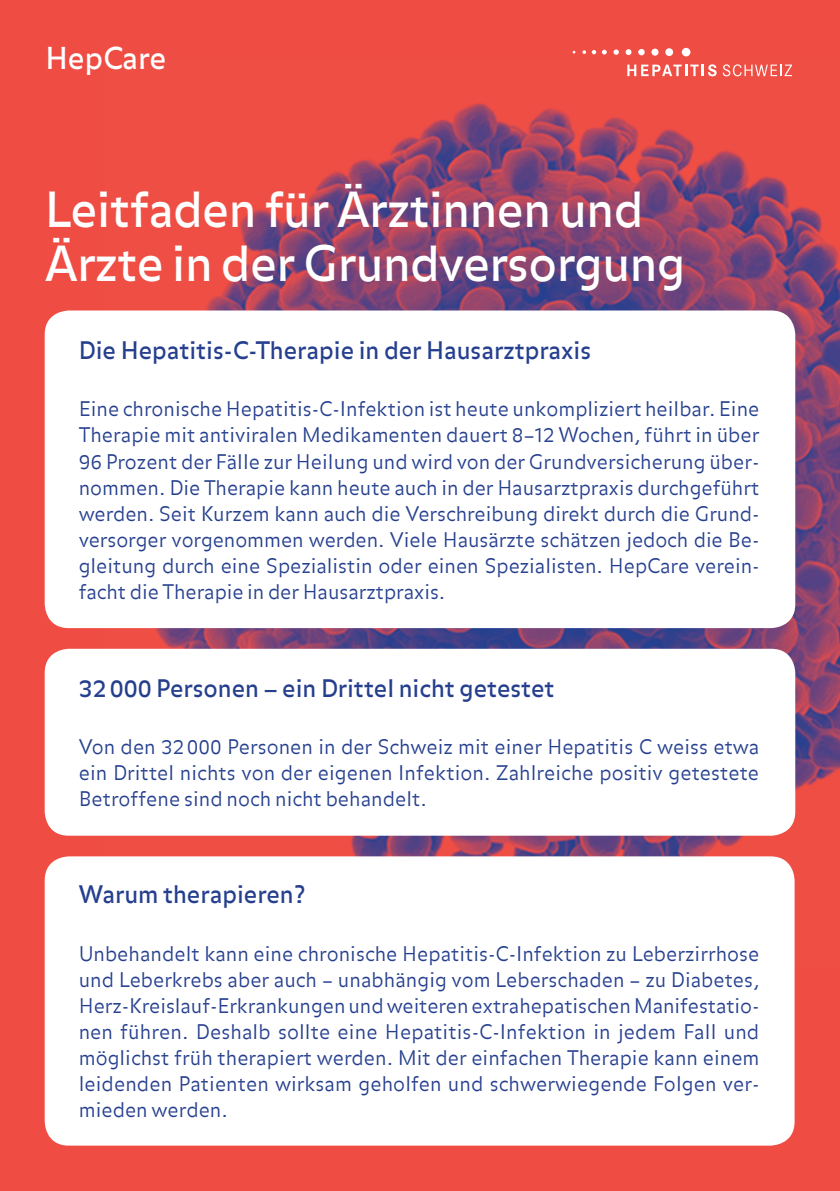
<style>
.page{position:relative;width:840px;height:1191px;background:#fff}
.page>*{position:absolute;margin:0;border:0;box-sizing:border-box;transform-origin:0 0}
.p_H2_Untertitel{font:48px/54.4px "Balance OT";letter-spacing:-.01em;color:#fff}
.p_H3_HepCare{font:30px "Balance OT";color:#fff}
.p_H6_Absatztitel{font:24px "Balance OT";color:#253f8e}
.p_Lauftext_blau_bloc{font:300 20px/26px "Balance OT";color:#253f8e;text-align:justify}
</style>
<div class="page">
<div style="left:0;top:0;width:839px;height:1191px;background:#ef4d44"></div>
<img style="left:105px;top:64px;width:734px;height:903px">
<div style="left:45px;top:310px;width:749px;height:318px;background:#fff;border-radius:24px"></div>
<div style="left:45px;top:649px;width:749px;height:186px;background:#fff;border-radius:24px"></div>
<div style="left:45px;top:856px;width:749px;height:289px;background:#fff;border-radius:24px"></div>
<svg style="left:627px;top:64px;width:89px;height:12px"></svg>
<svg style="left:722px;top:64px;width:69px;height:12px"></svg>
<svg style="left:591px;top:50px;width:15px;height:5px"></svg>
<svg style="left:613px;top:49px;width:5px;height:6px"></svg>
<svg style="left:625px;top:49px;width:6px;height:6px"></svg>
<svg style="left:638px;top:49px;width:6px;height:6px"></svg>
<div style="left:651px;top:49px;width:7px;height:7px;background:#fff;border-radius:50%"></div>
<div style="left:665px;top:48px;width:7px;height:8px;background:#fff;border-radius:50%"></div>
<div style="left:681px;top:48px;width:9px;height:8px;background:#fff;border-radius:50%"></div>
<p class="p_H3_HepCare" style="left:45px;top:40px;width:122px">HepCare</p>
<p class="p_H2_Untertitel" style="left:45px;top:185px;width:642px">Leitfaden für Ärztinnen und<br>Ärzte in der Grundversorgung</p>
<p class="p_H6_Absatztitel" style="left:79px;top:336px;width:513px">Die Hepatitis-C-Therapie in der Hausarztpraxis</p>
<p class="p_Lauftext_blau_bloc" style="left:79px;top:397px;width:682px">Eine chronische Hepatitis-C-Infektion ist heute unkompliziert heilbar. Eine Therapie mit antiviralen Medikamenten dauert 8–12 Wochen, führt in über 96 Prozent der Fälle zur Heilung und wird von der Grundversicherung über&shy;nommen. Die Therapie kann heute auch in der Hausarztpraxis durchgeführt werden. Seit Kurzem kann auch die Verschreibung direkt durch die Grund&shy;versorger vorgenommen werden. Viele Hausärzte schätzen jedoch die Be&shy;gleitung durch eine Spezialistin oder einen Spezialisten. HepCare verein&shy;facht die Therapie in der Hausarztpraxis.</p>
<p class="p_H6_Absatztitel" style="left:79px;top:674px;width:477px">32000 Personen – ein Drittel nicht getestet</p>
<p class="p_Lauftext_blau_bloc" style="left:79px;top:735px;width:681px">Von den 32000 Personen in der Schweiz mit einer Hepatitis C weiss etwa ein Drittel nichts von der eigenen Infektion. Zahlreiche positiv getestete Betroffene sind noch nicht behandelt.</p>
<p class="p_H6_Absatztitel" style="left:79px;top:880px;width:228px">Warum therapieren?</p>
<p class="p_Lauftext_blau_bloc" style="left:79px;top:942px;width:682px">Unbehandelt kann eine chronische Hepatitis-C-Infektion zu Leberzirrhose und Leberkrebs aber auch – unabhängig vom Leberschaden – zu Diabetes, Herz-Kreislauf-Erkrankungen und weiteren extrahepatischen Manifestatio&shy;nen führen. Deshalb sollte eine Hepatitis-C-Infektion in jedem Fall und möglichst früh therapiert werden. Mit der einfachen Therapie kann einem leidenden Patienten wirksam geholfen und schwerwiegende Folgen ver&shy;mieden werden.</p>
</div>
